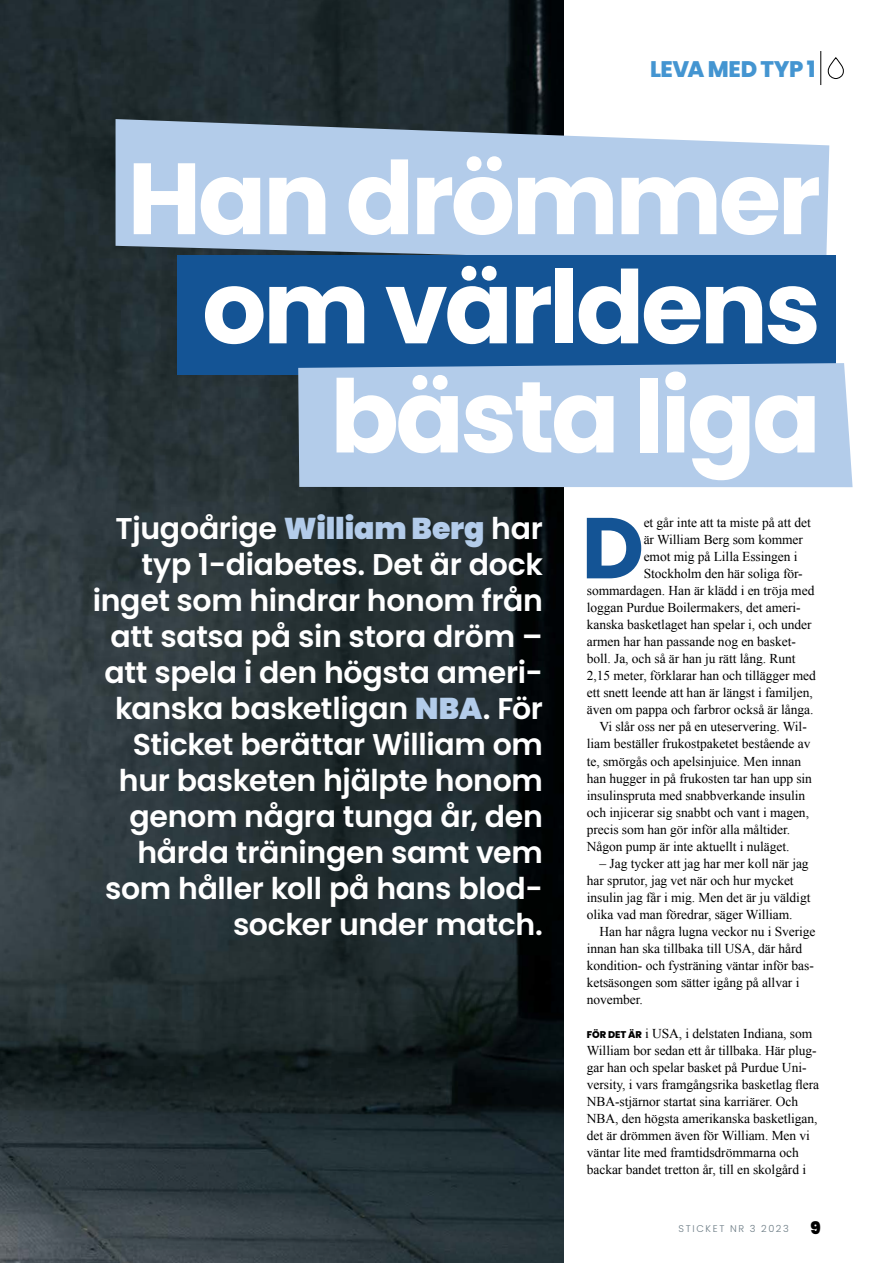
<style>
.page{position:relative;width:893px;height:1263px;background:#fff}
.page>*{position:absolute;margin:0;border:0;box-sizing:border-box;transform-origin:0 0}
.t1{font:700 101.1px/109.2px "Poppins";letter-spacing:-.035em;color:#fff;text-align:right}
.t2{font:700 86.25px "Poppins";color:#145495}
.t3{font:600 30px/36px "Poppins";letter-spacing:-.01em;color:#fff;text-align:right}
.t4{font:800 22.5px "Poppins";letter-spacing:-.015em;color:#4495d1}
.t5{font:900 17.25px "Poppins";color:#000}
.t6{font:13.5px/17px "Times New Roman";letter-spacing:-.005em;color:#000}
.t7{font:300 9.75px "Poppins";letter-spacing:.17em;color:#6b7b84}
.s1{font-weight:900;color:#b3ccea}
.s2{font-family:"Poppins";font-weight:800;font-size:9.75px}
</style>
<div class="page">
<img style="left:0;top:0;width:563px;height:1263px">
<svg style="left:116px;top:119px;width:713px;height:145px;background:#aec5df"></svg>
<div style="left:178px;top:255px;width:658px;height:119px;background:#145495"></div>
<div style="left:298px;top:363px;width:555px;height:124px;background:#b3ccea"></div>
<hr style="left:820px;top:51px;width:1px;height:34px;background:#000">
<svg style="left:827px;top:57px;width:17px;height:22px"></svg>
<h3 class="t4" style="left:650px;top:56px;width:167px">LEVA MED TYP 1</h3>
<h1 class="t1" style="left:127px;top:145px;width:695px">Han drömmer om världens bästa liga</h1>
<p class="t3" style="left:93px;top:511px;width:452px">Tjugoårige <span class="s1">William Berg</span> har typ 1-diabetes. Det är dock inget som hindrar honom från att satsa på sin stora dröm – att spela i den högsta ameri&shy;kanska basketligan <span class="s1">NBA</span>. För<br>Sticket berättar William om hur basketen hjälpte honom genom några tunga år, den hårda träningen samt vem som håller koll på hans blod&shy;socker under match.</p>
<h2 class="t2" style="left:581px;top:498px;width:64px">D</h2>
<p class="t6" style="left:644px;top:514px;width:169px">et går inte att ta miste på att det</p>
<p class="t6" style="left:644px;top:531px;width:161px">är William Berg som kommer</p>
<p class="t6" style="left:644px;top:548px;width:155px">emot mig på Lilla Essingen i</p>
<p class="t6" style="left:644px;top:565px;width:161px">Stockholm den här soliga för-</p>
<p class="t6" style="left:587px;top:582px;width:229px">sommardagen. Han är klädd i en tröja med</p>
<p class="t6" style="left:587px;top:599px;width:215px">loggan Purdue Boilermakers, det ameri-</p>
<p class="t6" style="left:587px;top:616px;width:226px">kanska basketlaget han spelar i, och under</p>
<p class="t6" style="left:587px;top:633px;width:211px">armen har han passande nog en basket-</p>
<p class="t6" style="left:587px;top:650px;width:210px">boll. Ja, och så är han ju rätt lång. Runt</p>
<p class="t6" style="left:587px;top:667px;width:231px">2,15 meter, förklarar han och tillägger med</p>
<p class="t6" style="left:587px;top:684px;width:228px">ett snett leende att han är längst i familjen,</p>
<p class="t6" style="left:587px;top:701px;width:228px">även om pappa och farbror också är långa.</p>
<p class="t6" style="left:600px;top:718px;width:209px">Vi slår oss ner på en uteservering. Wil-</p>
<p class="t6" style="left:587px;top:735px;width:225px">liam beställer frukostpaketet bestående av</p>
<p class="t6" style="left:587px;top:752px;width:216px">te, smörgås och apelsinjuice. Men innan</p>
<p class="t6" style="left:587px;top:769px;width:227px">han hugger in på frukosten tar han upp sin</p>
<p class="t6" style="left:587px;top:786px;width:220px">insulinspruta med snabbverkande insulin</p>
<p class="t6" style="left:587px;top:803px;width:224px">och injicerar sig snabbt och vant i magen,</p>
<p class="t6" style="left:587px;top:820px;width:205px">precis som han gör inför alla måltider.</p>
<p class="t6" style="left:587px;top:837px;width:204px">Någon pump är inte aktuellt i nuläget.</p>
<p class="t6" style="left:587px;top:854px;width:225px;text-indent:13px">– Jag tycker att jag har mer koll när jag har sprutor, jag vet när och hur mycket insulin jag får i mig. Men det är ju väldigt olika vad man föredrar, säger William.</p>
<p class="t6" style="left:587px;top:922px;width:230px;text-indent:13px">Han har några lugna veckor nu i Sverige innan han ska tillbaka till USA, där hård kondition- och fysträning väntar inför bas&shy;ketsäsongen som sätter igång på allvar i november.</p>
<p class="t6" style="left:587px;top:1024px;width:234px"><span class="s2">FÖR DET ÄR</span> i USA, i delstaten Indiana, som William bor sedan ett år tillbaka. Här plug&shy;gar han och spelar basket på Purdue Uni&shy;versity, i vars framgångsrika basketlag flera NBA-stjärnor startat sina karriärer. Och NBA, den högsta amerikanska basketligan, det är drömmen även för William. Men vi väntar lite med framtidsdrömmarna och backar bandet tretton år, till en skolgård i</p>
<p class="t7" style="left:679px;top:1223px;width:112px">STICKET NR 3 2023</p>
<p class="t5" style="left:810px;top:1218px;width:12px">9</p>
</div>
